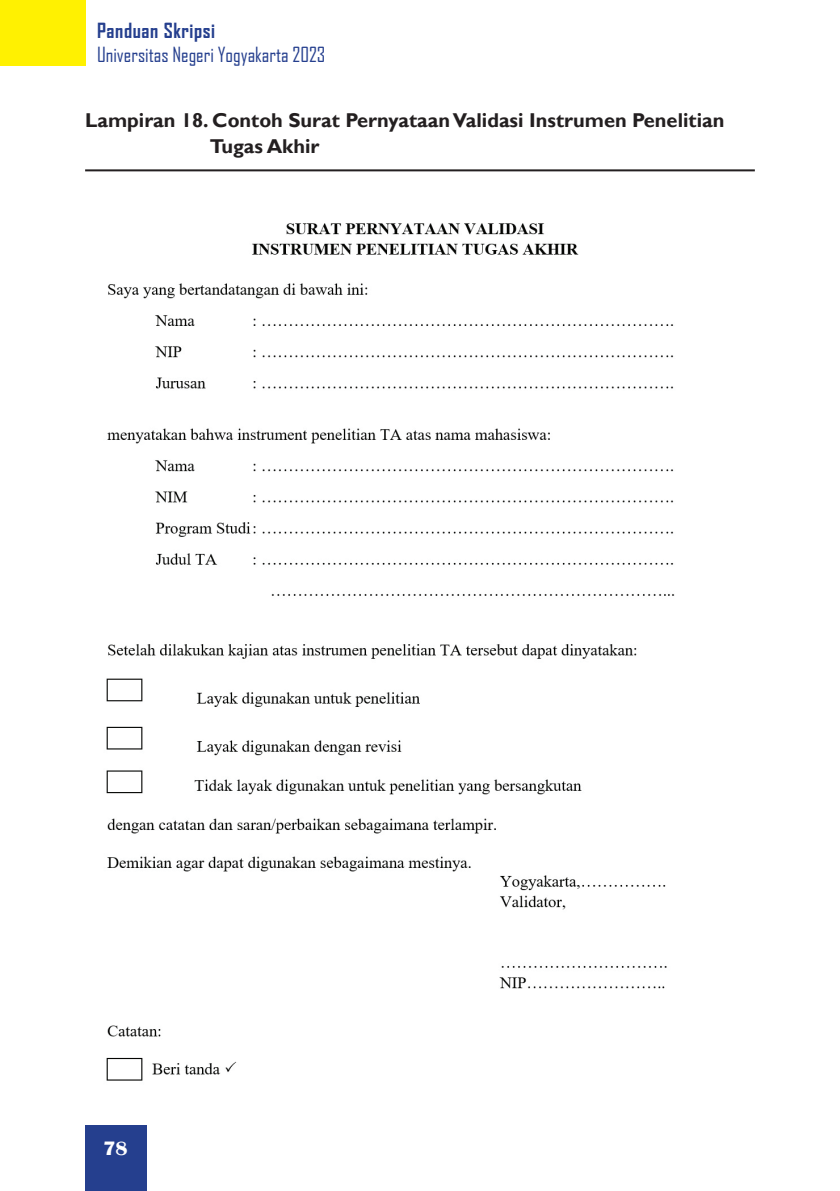
<style>
.page{position:relative;width:840px;height:1191px;background:#fff}
.page>*{position:absolute;margin:0;border:0;box-sizing:border-box;transform-origin:0 0}
.t1{font:700 20px/26px "Gill Sans";color:#231f20}
.t2{font:20px "Agency FB";color:#253f8e}
.t3{font:700 20px "Agency FB";letter-spacing:.03em;color:#253f8e}
.t4{font:700 20px "Britannic";color:#fff}
</style>
<div class="page">
<div style="left:85px;top:1125px;width:61px;height:66px;background:#253f8e"></div>
<div style="left:0;top:0;width:85px;height:66px;background:#fff101"></div>
<img style="left:106px;top:223px;width:569px;height:858px">
<hr style="left:85px;top:169px;width:669px;height:2px;background:#231f20">
<p class="t3" style="left:97px;top:18px;width:120px">Panduan Skripsi</p>
<p class="t2" style="left:97px;top:43px;width:230px">Universitas Negeri Yogyakarta 2023</p>
<p class="t1" style="left:210px;top:108px;width:515px;text-indent:-125px">Lampiran 18. Contoh Surat Pernyataan Validasi Instrumen Penelitian<br>Tugas Akhir</p>
<p class="t4" style="left:103px;top:1137px;width:26px">78</p>
</div>
